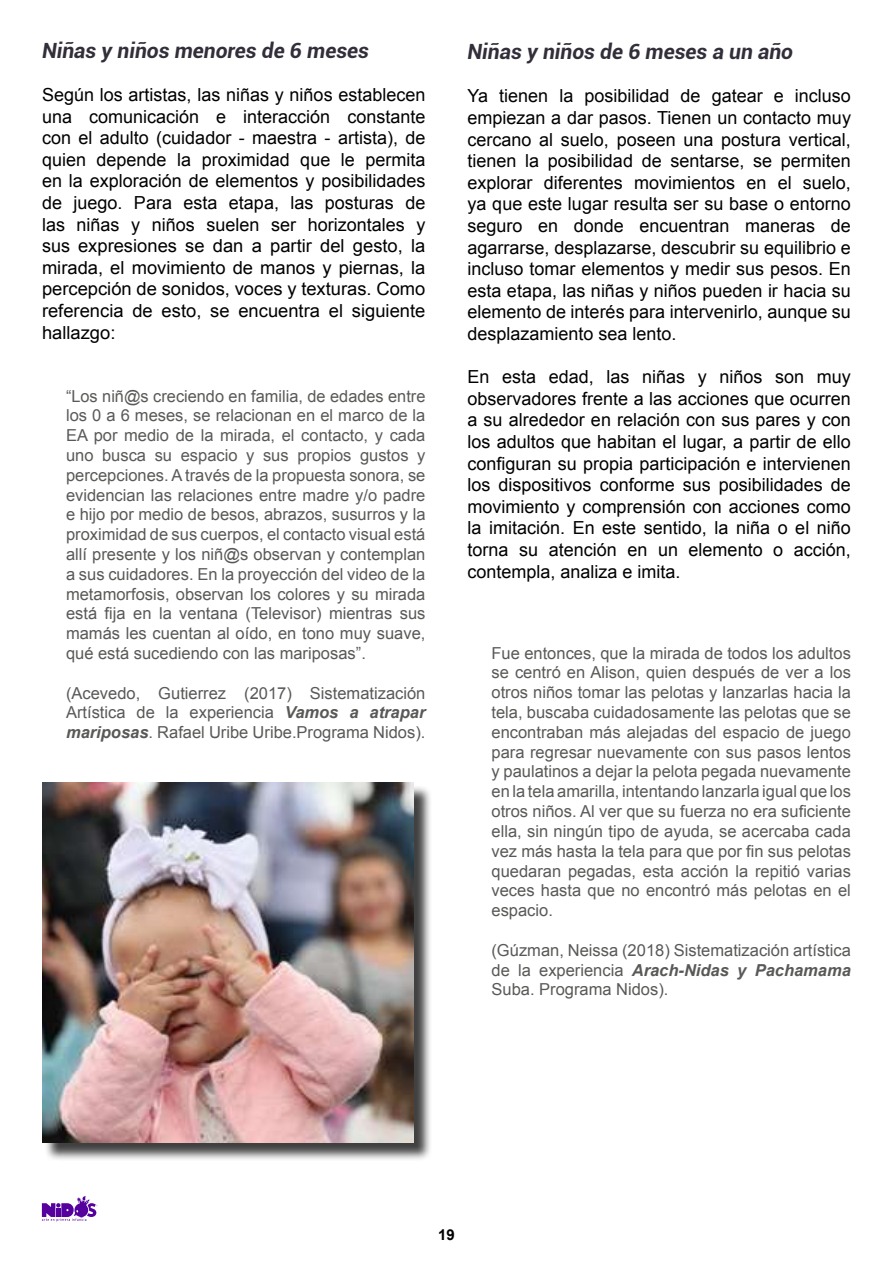
<style>
.page{position:relative;width:893px;height:1263px;background:#fff}
.page>*{position:absolute;margin:0;border:0;box-sizing:border-box;transform-origin:0 0}
.t1{font:italic 700 21px "Roboto";color:#322e3a}
.t2{font:18px/21.6px "Arial";color:#000;text-align:justify}
.t3{font:16.5px/19.8px "Arial";color:#595957;text-align:justify}
.t4{font:700 15px "Arial";color:#000}
.s1{font-weight:700;font-style:italic}
</style>
<div class="page">
<div style="left:45px;top:785px;width:387px;height:377px;background:#000;opacity:.75"></div>
<img style="left:42px;top:783px;width:371px;height:360px">
<svg style="left:42px;top:1196px;width:56px;height:26px"></svg>
<p class="t1" style="left:42px;top:35px;width:329px">Niñas y niños menores de 6 meses</p>
<p class="t2" style="left:42px;top:84px;width:385px">Según los artistas, las niñas y niños establecen una comunicación e interacción constante con el adulto (cuidador - maestra - artista), de quien depende la proximidad que le permita en la exploración de elementos y posibilidades de juego. Para esta etapa, las posturas de las niñas y niños suelen ser horizontales y sus expresiones se dan a partir del gesto, la mirada, el movimiento de manos y piernas, la percepción de sonidos, voces y texturas. Como referencia de esto, se encuentra el siguiente hallazgo:</p>
<p class="t3" style="left:66px;top:386px;width:361px">“Los niñ@s creciendo en familia, de edades entre los 0 a 6 meses, se relacionan en el marco de la EA por medio de la mirada, el contacto, y cada uno busca su espacio y sus propios gustos y percepciones. A través de la propuesta sonora, se evidencian las relaciones entre madre y/o padre e hijo por medio de besos, abrazos, susurros y la proximidad de sus cuerpos, el contacto visual está allí presente y los niñ@s observan y contemplan a sus cuidadores. En la proyección del video de la metamorfosis, observan los colores y su mirada está fija en la ventana (Televisor) mientras sus mamás les cuentan al oído, en tono muy suave, qué está sucediendo con las mariposas”.</p>
<p class="t3" style="left:66px;top:683px;width:361px">(Acevedo, Gutierrez (2017) Sistematización Artística de la experiencia <span class="s1">Vamos a atrapar mariposas</span>. Rafael Uribe Uribe.Programa Nidos).</p>
<p class="t1" style="left:467px;top:37px;width:327px">Niñas y niños de 6 meses a un año</p>
<p class="t2" style="left:467px;top:85px;width:385px">Ya tienen la posibilidad de gatear e incluso empiezan a dar pasos. Tienen un contacto muy cercano al suelo, poseen una postura vertical, tienen la posibilidad de sentarse, se permiten explorar diferentes movimientos en el suelo, ya que este lugar resulta ser su base o entorno seguro en donde encuentran maneras de agarrarse, desplazarse, descubrir su equilibrio e incluso tomar elementos y medir sus pesos. En esta etapa, las niñas y niños pueden ir hacia su elemento de interés para intervenirlo, aunque su desplazamiento sea lento.</p>
<p class="t2" style="left:467px;top:366px;width:385px">En esta edad, las niñas y niños son muy observadores frente a las acciones que ocurren a su alrededor en relación con sus pares y con los adultos que habitan el lugar, a partir de ello configuran su propia participación e intervienen los dispositivos conforme sus posibilidades de movimiento y comprensión con acciones como la imitación. En este sentido, la niña o el niño torna su atención en un elemento o acción, contempla, analiza e imita.</p>
<p class="t3" style="left:491px;top:643px;width:361px">Fue entonces, que la mirada de todos los adultos se centró en Alison, quien después de ver a los otros niños tomar las pelotas y lanzarlas hacia la tela, buscaba cuidadosamente las pelotas que se encontraban más alejadas del espacio de juego para regresar nuevamente con sus pasos lentos y paulatinos a dejar la pelota pegada nuevamente en la tela amarilla, intentando lanzarla igual que los otros niños. Al ver que su fuerza no era suficiente ella, sin ningún tipo de ayuda, se acercaba cada vez más hasta la tela para que por fin sus pelotas quedaran pegadas, esta acción la repitió varias veces hasta que no encontró más pelotas en el espacio.</p>
<p class="t3" style="left:491px;top:940px;width:361px">(Gúzman, Neissa (2018) Sistematización artística de la experiencia <span class="s1">Arach-Nidas y Pachamama </span>Suba. Programa Nidos).</p>
<p class="t4" style="left:438px;top:1225px;width:18px">19</p>
</div>
